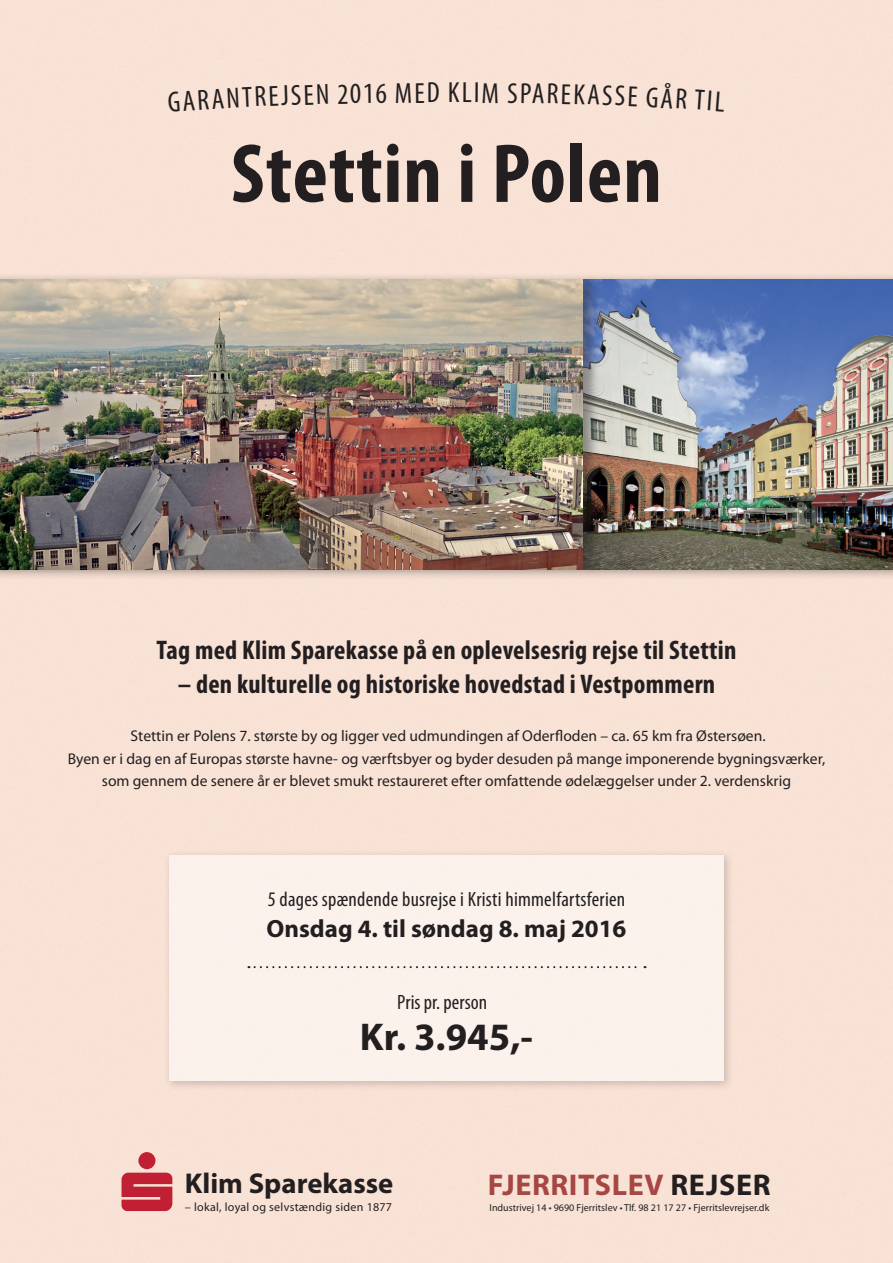
<style>
.page{position:relative;width:893px;height:1263px;background:#f8e2d5}
.page>*{position:absolute;margin:0;border:0;box-sizing:border-box;transform-origin:0 0}
.t1{font:700 condensed 84.45px "Myriad Pro";letter-spacing:.01em;color:#231f20}
.t2{font:700 38.85px "Myriad Pro";color:#231f20}
.t3{font:700 30.15px "Myriad Pro";letter-spacing:.02em;color:#a74744}
.t4{font:condensed 29.25px "Myriad Pro";color:#231f20}
.t5{font:700 28.65px "Myriad Pro";color:#231f20}
.t6{font:700 condensed 27px "Myriad Pro";letter-spacing:.01em;color:#231f20}
.t7{font:700 24.9px "Myriad Pro";color:#231f20}
.t8{font:condensed 20.85px "Myriad Pro";color:#231f20}
.t9{font:condensed 20.7px "Myriad Pro";letter-spacing:.015em;color:#231f20}
.t10{font:15.6px/22.5px "Myriad Pro";color:#231f20;text-align:center}
.t11{font:12px "Myriad Pro";letter-spacing:.025em;color:#231f20}
.t12{font:10.05px "Myriad Pro";color:#231f20}
.s1{color:#231f20}
</style>
<div class="page">
<div style="left:582px;top:273px;width:311px;height:308px;background:#231f20;opacity:.4"></div>
<img style="left:600px;top:279px;width:293px;height:290px">
<div style="left:163px;top:849px;width:571px;height:242px;background:#231f20;opacity:.4"></div>
<div style="left:169px;top:856px;width:555px;height:225px;background:#fbf1ec"></div>
<svg style="left:255px;top:966px;width:390px;height:2px"></svg>
<div style="left:0;top:273px;width:600px;height:308px;background:#231f20;opacity:.4"></div>
<div style="left:138px;top:1152px;width:17px;height:17px;background:#c11f33;border-radius:50%"></div>
<svg style="left:122px;top:1173px;width:50px;height:38px"></svg>
<div style="left:168px;top:87px;width:84px;height:25px;background:#f8e2d5"></div>
<svg style="left:646px;top:82px;width:28px;height:26px"></svg>
<h3 class="t4" style="left:254px;top:79px;width:77px;rotate:-2deg">rejsen</h3>
<h3 class="t4" style="left:337px;top:76px;width:76px;rotate:-1deg">2016 m</h3>
<h3 class="t4" style="left:414px;top:75px;width:67px">ed Kli</h3>
<h3 class="t4" style="left:482px;top:75px;width:91px;rotate:1deg">m Spare</h3>
<h3 class="t4" style="left:574px;top:77px;width:66px;rotate:2deg">kasse</h3>
<h3 class="t4" style="left:677px;top:81px;width:51px;rotate:4deg">r til</h3>
<h1 class="t1" style="left:231px;top:121px;width:432px">Stettin i Polen</h1>
<h3 class="t6" style="left:157px;top:633px;width:581px">Tag med Klim Sparekasse på en oplevelsesrig rejse til Stettin</h3>
<h3 class="t6" style="left:178px;top:668px;width:539px">– den kulturelle og historiske hovedstad i Vestpommern</h3>
<p class="t10" style="left:68px;top:725px;width:759px">Stettin er Polens 7. største by og ligger ved udmundingen af Oderfloden – ca. 65 km fra Østersøen.<br>Byen er i dag en af Europas største havne- og værftsbyer og byder desuden på mange imponerende bygningsværker, som gennem de senere år er blevet smukt restaureret efter omfattende ødelæggelser under 2. verdenskrig</p>
<h3 class="t9" style="left:268px;top:886px;width:359px">5 dages spændende busrejse i Kristi himmelfartsferien</h3>
<h3 class="t7" style="left:266px;top:913px;width:361px">Onsdag 4. til søndag 8. maj 2016</h3>
<h3 class="t8" style="left:397px;top:989px;width:91px">Pris pr. person</h3>
<h2 class="t2" style="left:360px;top:1011px;width:175px">Kr. 3.945,-</h2>
<h3 class="t5" style="left:185px;top:1164px;width:210px">Klim Sparekasse</h3>
<p class="t11" style="left:185px;top:1199px;width:209px">– lokal, loyal og selvstændig siden 1877</p>
<h3 class="t3" style="left:488px;top:1165px;width:284px">Fjerritslev <span class="s1">Rejser</span></h3>
<p class="t12" style="left:489px;top:1201px;width:281px">Industrivej 14 • 9690 Fjerritslev • Tlf. 98 21 17 27 • Fjerritslevrejser.dk</p>
</div>
